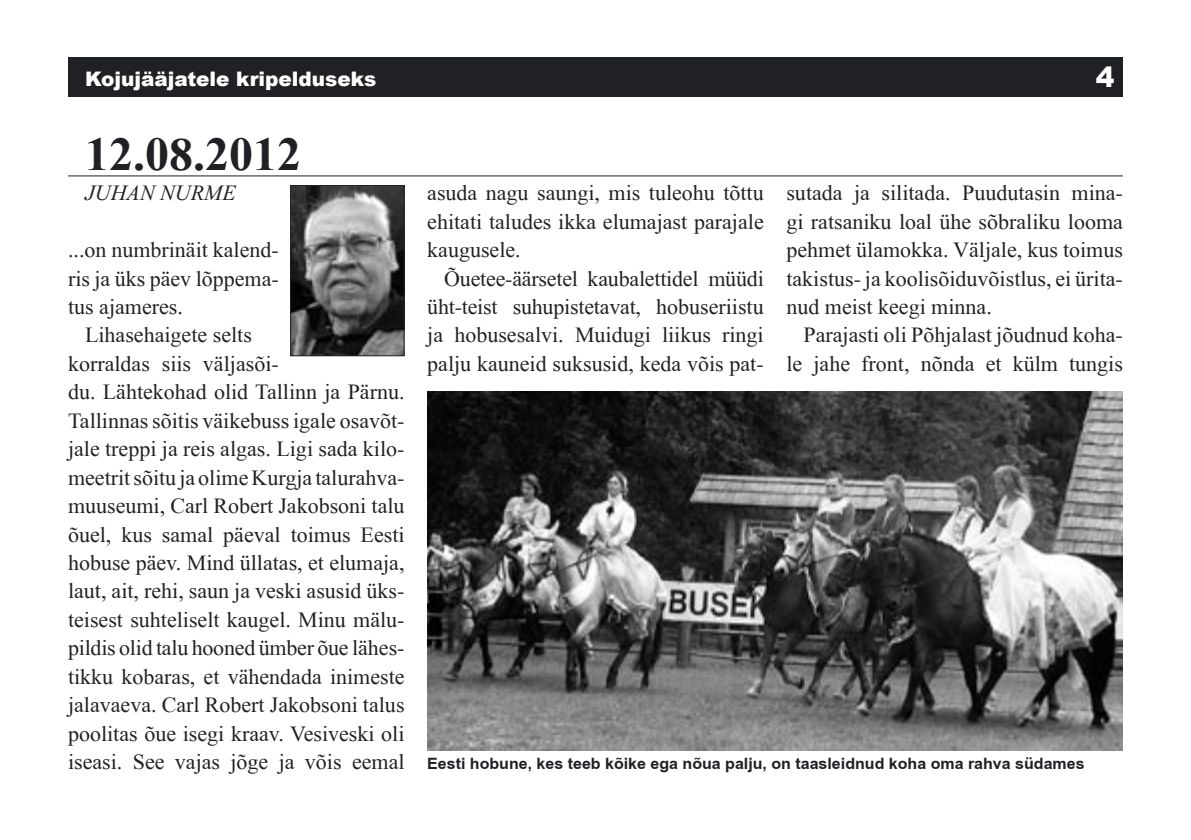
<style>
.page{position:relative;width:1191px;height:840px;background:#fff}
.page>*{position:absolute;margin:0;border:0;box-sizing:border-box;transform-origin:0 0}
.t1{font:700 48px "EE Times New Roman";color:#202124}
.t2{font:900 28px "Arial";color:#fff}
.t3{font:22px/28.4px "EE Times New Roman";color:#202124;text-align:justify}
.t4{font:italic 22px "EE Times New Roman";color:#202124}
.t5{font:900 20px "Arial";color:#fff}
.t6{font:700 16px "EE Arial";color:#202124}
</style>
<div class="page">
<div style="left:68px;top:57px;width:1055px;height:39px;background:#202124"></div>
<hr style="left:68px;top:175px;width:1055px;height:1px;background:#202124">
<img style="left:292px;top:187px;width:110px;height:167px">
<div style="left:290px;top:185px;width:114px;height:171px;border:1px solid #202124"></div>
<img style="left:427px;top:391px;width:696px;height:359px">
<p class="t5" style="left:85px;top:64px;width:293px">Kojujääjatele kripelduseks</p>
<p class="t2" style="left:1095px;top:56px;width:20px">4</p>
<h1 class="t1" style="left:85px;top:126px;width:218px">12.08.2012</h1>
<p class="t4" style="left:85px;top:181px;width:152px">JUHAN NURME</p>
<p class="t3" style="left:68px;top:235px;width:212px">...on numbrinäit kalend&shy;ris ja üks päev lõppema&shy;tus ajameres.</p>
<p class="t3" style="left:68px;top:321px;width:338px;text-align:left;text-indent:17px">Lihasehaigete selts<br>korraldas siis väljasõi-<br>du. Lähtekohad olid Tallinn ja Pärnu.<br>Tallinnas sõitis väikebuss igale osavõt&shy;jale treppi ja reis algas. Ligi sada kilo&shy;meetrit sõitu ja olime Kurgja talurahva&shy;muuseumi, Carl Robert Jakobsoni talu õuel, kus samal päeval toimus Eesti hobuse päev. Mind üllatas, et elumaja, laut, ait, rehi, saun ja veski asusid üks&shy;teisest suhteliselt kaugel. Minu mälu&shy;pildis olid talu hooned ümber õue lähes&shy;tikku kobaras, et vähendada inimeste jalavaeva. Carl Robert Jakobsoni talus poolitas õue isegi kraav. Vesiveski oli iseasi. See vajas jõge ja võis eemal</p>
<p class="t3" style="left:427px;top:179px;width:338px">asuda nagu saungi, mis tuleohu tõttu ehitati taludes ikka elumajast parajale kaugusele.</p>
<p class="t3" style="left:427px;top:264px;width:338px;text-indent:17px">Õuetee-äärsetel kaubalettidel müüdi üht-teist suhupistetavat, hobuseriistu ja hobusesalvi. Muidugi liikus ringi palju kauneid suksusid, keda võis pat-</p>
<p class="t3" style="left:786px;top:179px;width:338px">sutada ja silitada. Puudutasin mina&shy;gi ratsaniku loal ühe sõbraliku looma pehmet ülamokka. Väljale, kus toimus takistus- ja koolisõiduvõistlus, ei ürita&shy;nud meist keegi minna.</p>
<p class="t3" style="left:786px;top:321px;width:338px;text-align:right">Parajasti oli Põhjalast jõudnud koha&shy;le jahe front, nõnda et külm tungis</p>
<p class="t6" style="left:427px;top:754px;width:659px">Eesti hobune, kes teeb kõike ega nõua palju, on taasleidnud koha oma rahva südames</p>
</div>
